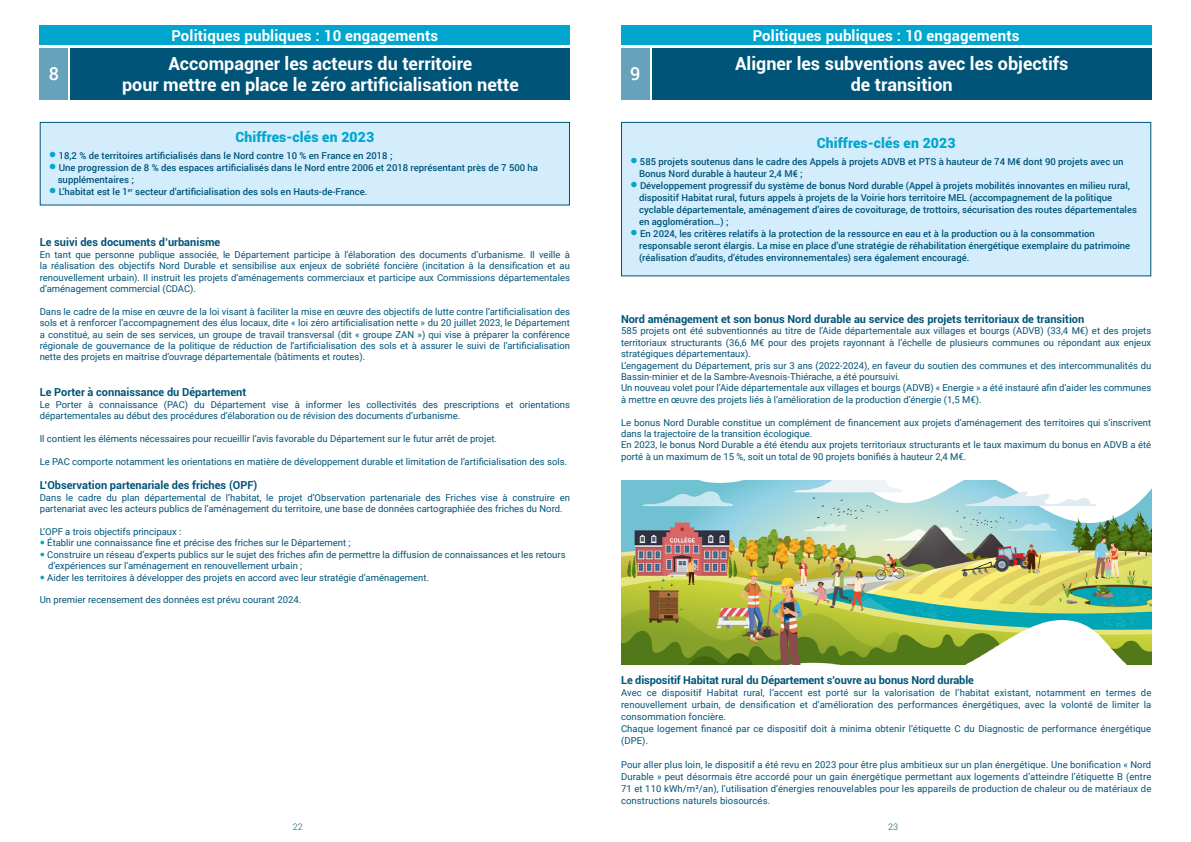
<style>
.page{position:relative;width:1191px;height:842px;background:#fff}
.page>*{position:absolute;margin:0;border:0;box-sizing:border-box;transform-origin:0 0}
.t1{font:700 18px/21.6px "Roboto";color:#fff;text-align:center}
.t2{font:500 18px "Roboto";color:#fff}
.t3{font:700 15px "Roboto";letter-spacing:.01em;color:#fff}
.t4{font:900 14px "Roboto";letter-spacing:.01em;color:#00a6ce}
.t5{font:700 11px "Roboto";color:#005478}
.t6{font:9.5px/11.4px "Roboto";color:#005478}
.t7{font:500 9.5px/12px "Roboto";color:#005478}
.t8{font:300 9px "Roboto";color:#005478}
.s1{color:#00a6ce}
</style>
<div class="page">
<div style="left:652px;top:48px;width:499px;height:51px;background:#005478"></div>
<div style="left:621px;top:48px;width:28px;height:51px;background:#67a2bd"></div>
<div style="left:621px;top:26px;width:530px;height:19px;background:#00a6ce"></div>
<div style="left:621px;top:122px;width:529px;height:154px;background:#d4edfc"></div>
<div style="left:621px;top:122px;width:530px;height:154px;border:1px solid #005478"></div>
<div style="left:71px;top:48px;width:499px;height:51px;background:#005478"></div>
<div style="left:40px;top:48px;width:28px;height:51px;background:#67a2bd"></div>
<div style="left:40px;top:26px;width:530px;height:19px;background:#00a6ce"></div>
<div style="left:40px;top:122px;width:529px;height:83px;background:#d4edfc"></div>
<div style="left:40px;top:122px;width:530px;height:84px;border:1px solid #005478"></div>
<img style="left:621px;top:480px;width:530px;height:185px">
<h2 class="t3" style="left:171px;top:25px;width:268px">Politiques publiques : 10 engagements</h2>
<h2 class="t3" style="left:752px;top:25px;width:268px">Politiques publiques : 10 engagements</h2>
<h1 class="t2" style="left:49px;top:61px;width:12px">8</h1>
<h1 class="t1" style="left:122px;top:52px;width:398px">Accompagner les acteurs du territoire<br>pour mettre en place le zéro artificialisation nette</h1>
<h1 class="t2" style="left:630px;top:61px;width:12px">9</h1>
<h1 class="t1" style="left:735px;top:52px;width:335px">Aligner les subventions avec les objectifs de transition</h1>
<h3 class="t4" style="left:235px;top:128px;width:140px">Chiffres-clés en 2023</h3>
<p class="t7" style="left:49px;top:150px;width:345px"><span class="s1">●</span> 18,2 % de territoires artificialisés dans le Nord contre 10 % en France en 2018 ;</p>
<p class="t7" style="left:58px;top:162px;width:482px;text-indent:-9px"><span class="s1">●</span> Une progression de 8 % des espaces artificialisés dans le Nord entre 2006 et 2018 représentant près de 7 500 ha supplémentaires ;</p>
<p class="t7" style="left:49px;top:186px;width:320px"><span class="s1">●</span> L’habitat est le 1<sup>er</sup> secteur d’artificialisation des sols en Hauts-de-France.</p>
<p class="t5" style="left:40px;top:235px;width:182px">Le suivi des documents d’urbanisme</p>
<p class="t6" style="left:40px;top:248px;width:532px;text-align:justify">En tant que personne publique associée, le Département participe à l’élaboration des documents d’urbanisme. Il veille à la réalisation des objectifs Nord Durable et sensibilise aux enjeux de sobriété foncière (incitation à la densification et au renouvellement urbain). Il instruit les projets d’aménagements commerciaux et participe aux Commissions départementales d’aménagement commercial (CDAC).</p>
<p class="t6" style="left:40px;top:305px;width:532px;text-align:justify">Dans le cadre de la mise en œuvre de la loi visant à faciliter la mise en œuvre des objectifs de lutte contre l’artificialisation des sols et à renforcer l’accompagnement des élus locaux, dite « loi zéro artificialisation nette » du 20 juillet 2023, le Département a constitué, au sein de ses services, un groupe de travail transversal (dit « groupe ZAN ») qui vise à préparer la conférence régionale de gouvernance de la politique de réduction de l’artificialisation des sols et à assurer le suivi de l’artificialisation nette des projets en maitrise d’ouvrage départementale (bâtiments et routes).</p>
<p class="t5" style="left:40px;top:385px;width:208px">Le Porter à connaissance du Département</p>
<p class="t6" style="left:40px;top:398px;width:532px">Le Porter à connaissance (PAC) du Département vise à informer les collectivités des prescriptions et orientations départementales au début des procédures d’élaboration ou de révision des documents d’urbanisme.</p>
<p class="t6" style="left:40px;top:433px;width:459px">Il contient les éléments nécessaires pour recueillir l’avis favorable du Département sur le futur arrêt de projet.</p>
<p class="t6" style="left:40px;top:455px;width:529px">Le PAC comporte notamment les orientations en matière de développement durable et limitation de l’artificialisation des sols.</p>
<p class="t5" style="left:40px;top:478px;width:219px">L’Observation partenariale des friches (OPF)</p>
<p class="t6" style="left:40px;top:491px;width:532px">Dans le cadre du plan départemental de l’habitat, le projet d’Observation partenariale des Friches vise à construire en partenariat avec les acteurs publics de l’aménagement du territoire, une base de données cartographiée des friches du Nord.</p>
<p class="t6" style="left:47px;top:526px;width:520px;text-indent:-8px">L’OPF a trois objectifs principaux :<br>Établir une connaissance fine et précise des friches sur le Département ;<br>Construire un réseau d’experts publics sur le sujet des friches afin de permettre la diffusion de connaissances et les retours d’expériences sur l’aménagement en renouvellement urbain ;<br>Aider les territoires à développer des projets en accord avec leur stratégie d’aménagement.</p>
<p class="t6" style="left:40px;top:594px;width:263px">Un premier recensement des données est prévu courant 2024.</p>
<h3 class="t4" style="left:816px;top:133px;width:140px">Chiffres-clés en 2023</h3>
<p class="t7" style="left:639px;top:155px;width:486px;text-indent:-9px"><span class="s1">●</span> 585 projets soutenus dans le cadre des Appels à projets ADVB et PTS à hauteur de 74 M€ dont 90 projets avec un<br>Bonus Nord durable à hauteur 2,4 M€ ;</p>
<p class="t7" style="left:639px;top:179px;width:499px;text-indent:-9px"><span class="s1">●</span> Développement progressif du système de bonus Nord durable (Appel à projets mobilités innovantes en milieu rural, dispositif Habitat rural, futurs appels à projets de la Voirie hors territoire MEL (accompagnement de la politique cyclable départementale, aménagement d’aires de covoiturage, de trottoirs, sécurisation des routes départementales en agglomération…) ;</p>
<p class="t7" style="left:639px;top:227px;width:493px;text-indent:-9px"><span class="s1">●</span> En 2024, les critères relatifs à la protection de la ressource en eau et à la production ou à la consommation responsable seront élargis. La mise en place d’une stratégie de réhabilitation énergétique exemplaire du patrimoine (réalisation d’audits, d’études environnementales) sera également encouragé.</p>
<p class="t5" style="left:621px;top:311px;width:465px">Nord aménagement et son bonus Nord durable au service des projets territoriaux de transition</p>
<p class="t6" style="left:621px;top:325px;width:532px">585 projets ont été subventionnés au titre de l’Aide départementale aux villages et bourgs (ADVB) (33,4 M€) et des projets territoriaux structurants (36,6 M€ pour des projets rayonnant à l’échelle de plusieurs communes ou répondant aux enjeux stratégiques départementaux).<br>L’engagement du Département, pris sur 3 ans (2022-2024), en faveur du soutien des communes et des intercommunalités du Bassin-minier et de la Sambre-Avesnois-Thiérache, a été poursuivi.<br>Un nouveau volet pour l’Aide départementale aux villages et bourgs (ADVB) « Energie » a été instauré afin d’aider les communes à mettre en œuvre des projets liés à l’amélioration de la production d’énergie (1,5 M€).</p>
<p class="t6" style="left:621px;top:416px;width:532px">Le bonus Nord Durable constitue un complément de financement aux projets d’aménagement des territoires qui s’inscrivent dans la trajectoire de la transition écologique.<br>En 2023, le bonus Nord Durable a été étendu aux projets territoriaux structurants et le taux maximum du bonus en ADVB a été porté à un maximum de 15 %, soit un total de 90 projets bonifiés à hauteur 2,4 M€.</p>
<p class="t5" style="left:621px;top:672px;width:354px">Le dispositif Habitat rural du Département s’ouvre au bonus Nord durable</p>
<p class="t6" style="left:621px;top:686px;width:532px;line-height:12px">Avec ce dispositif Habitat rural, l’accent est porté sur la valorisation de l’habitat existant, notamment en termes de renouvellement urbain, de densification et d’amélioration des performances énergétiques, avec la volonté de limiter la consommation foncière.<br>Chaque logement financé par ce dispositif doit à minima obtenir l’étiquette C du Diagnostic de performance énergétique (DPE).</p>
<p class="t6" style="left:621px;top:758px;width:532px;line-height:12px;text-align:justify">Pour aller plus loin, le dispositif a été revu en 2023 pour être plus ambitieux sur un plan énergétique. Une bonification « Nord Durable » peut désormais être accordé pour un gain énergétique permettant aux logements d’atteindre l’étiquette B (entre 71 et 110 kWh/m²/an), l’utilisation d’énergies renouvelables pour les appareils de production de chaleur ou de matériaux de constructions naturels biosourcés.</p>
<p class="t8" style="left:293px;top:820px;width:11px">22</p>
<p class="t8" style="left:888px;top:820px;width:11px">23</p>
</div>
